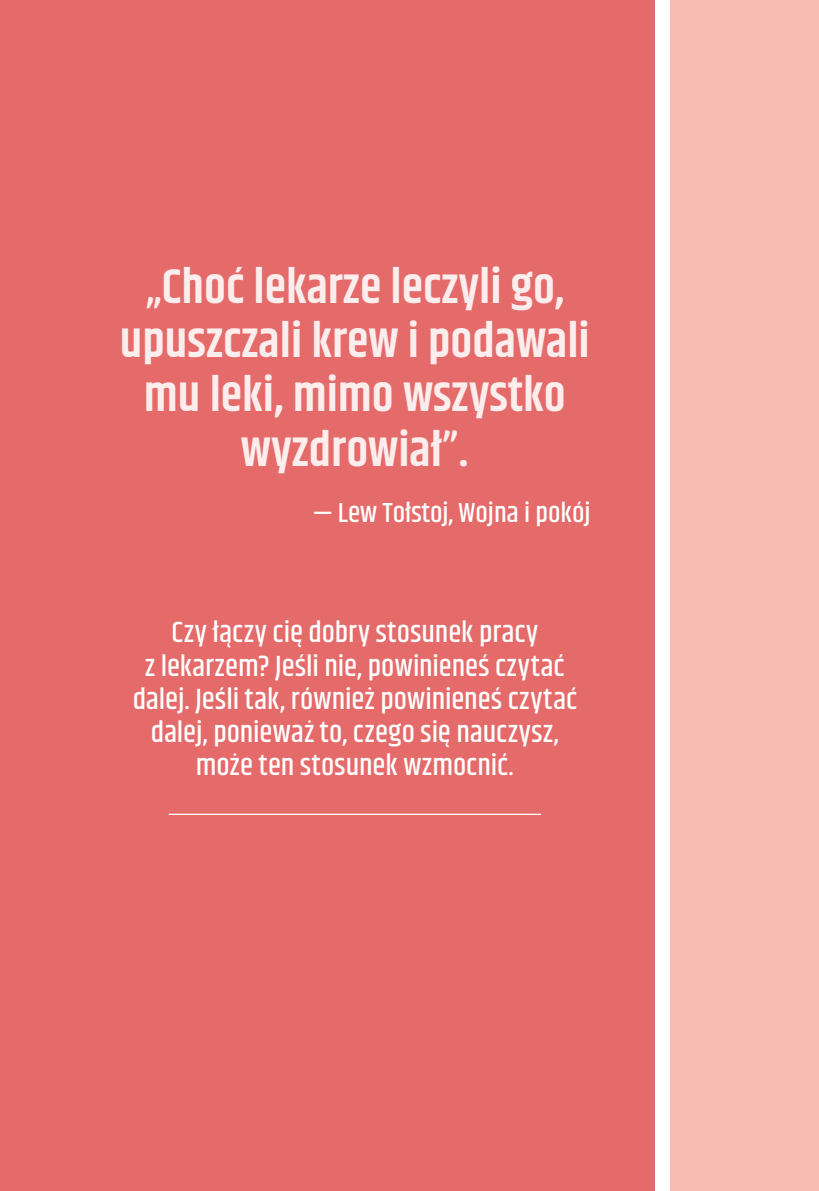
<style>
.page{position:relative;width:819px;height:1191px;background:#e56a6a}
.page>*{position:absolute;margin:0;border:0;box-sizing:border-box;transform-origin:0 0}
.t1{font:600 49px/54.2px "Khand";color:#fdeded;text-align:center}
.t2{font:500 29.75px/33.2px "Khand";letter-spacing:.005em;color:#fff;text-align:center}
.t3{font:500 28px "Khand";color:#fff}
</style>
<div class="page">
<div style="left:660px;top:0;width:159px;height:1191px;background:#f7bbb3"></div>
<div style="left:655px;top:0;width:15px;height:1191px;background:#fff"></div>
<hr style="left:169px;top:813px;width:372px;height:2px;background:#fff">
<h1 class="t1" style="left:120px;top:262px;width:471px">„Choć lekarze leczyli go, upuszczali krew i podawali mu leki, mimo wszystko wyzdrowiał”.</h1>
<p class="t3" style="left:313px;top:495px;width:279px">— Lew Tołstoj, Wojna i pokój</p>
<p class="t2" style="left:133px;top:617px;width:446px">Czy łączy cię dobry stosunek pracy<br>z lekarzem? Jeśli nie, powinieneś czytać dalej. Jeśli tak, również powinieneś czytać dalej, ponieważ to, czego się nauczysz, może ten stosunek wzmocnić.</p>
</div>
